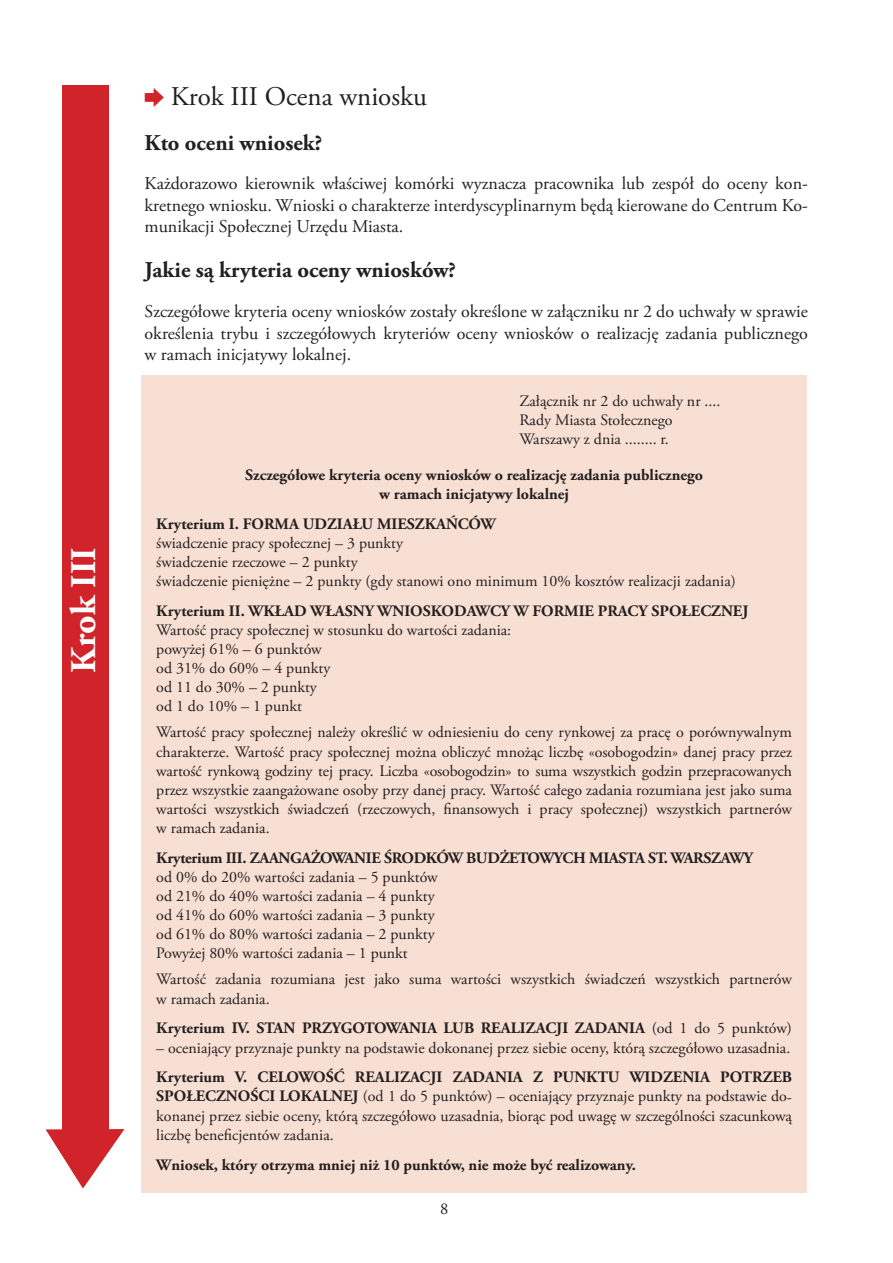
<style>
.page{position:relative;width:893px;height:1263px;background:#fff}
.page>*{position:absolute;margin:0;border:0;box-sizing:border-box;transform-origin:0 0}
.t1{font:700 36px "Adobe Garamond Pro";color:#fff}
.t2{font:27px "Adobe Garamond Pro";color:#231f20}
.t3{font:700 22.5px "Adobe Garamond Pro";color:#231f20}
.t4{font:18px/21.6px "Adobe Garamond Pro";color:#231f20;text-align:justify}
.t5{font:16.5px "Adobe Garamond Pro";color:#231f20}
.t6{font:15.9px/19px "Adobe Garamond Pro";color:#231f20}
.t7{font:700 15.9px/19px "Adobe Garamond Pro";color:#231f20;text-align:center}
.t8{font:700 15.9px "Adobe Garamond Pro";letter-spacing:-.02em;color:#231f20}
.s1{font-family:"Monotype Sorts";font-size:22.5px;color:#d1232a}
.s2{font-weight:400}
.s3{font-weight:700}
</style>
<div class="page">
<div style="left:141px;top:376px;width:666px;height:817px;background:#f8dfd3"></div>
<svg style="left:46px;top:1129px;width:78px;height:59px"></svg>
<div style="left:62px;top:85px;width:46px;height:1050px;background:#d1232a"></div>
<h1 class="t1" style="left:63px;top:673px;width:127px;rotate:-90deg">Krok III</h1>
<h2 class="t2" style="left:145px;top:80px;width:284px"><span class="s1">è</span> Krok III Ocena wniosku</h2>
<h3 class="t3" style="left:145px;top:129px;width:179px">Kto oceni wniosek?</h3>
<p class="t4" style="left:145px;top:173px;width:665px">Każdorazowo kierownik właściwej komórki wyznacza pracownika lub zespół do oceny kon&shy;kretnego wniosku. Wnioski o charakterze interdyscyplinarnym będą kierowane do Centrum Ko&shy;munikacji Społecznej Urzędu Miasta.</p>
<h3 class="t3" style="left:145px;top:257px;width:313px">Jakie są kryteria oceny wniosków?</h3>
<p class="t4" style="left:145px;top:301px;width:665px">Szczegółowe kryteria oceny wniosków zostały określone w załączniku nr 2 do uchwały w sprawie określenia trybu i szczegółowych kryteriów oceny wniosków o realizację zadania publicznego w ramach inicjatywy lokalnej.</p>
<p class="t6" style="left:519px;top:392px;width:203px">Załącznik nr 2 do uchwały nr ....<br>Rady Miasta Stołecznego<br>Warszawy z dnia ........ r.</p>
<p class="t7" style="left:245px;top:465px;width:459px">Szczegółowe kryteria oceny wniosków o realizację zadania publicznego w ramach inicjatywy lokalnej</p>
<p class="t7" style="left:156px;top:514px;width:341px">Kryterium I. FORMA UDZIAŁU MIESZKAŃCÓW</p>
<p class="t6" style="left:156px;top:534px;width:581px">świadczenie pracy społecznej – 3 punkty<br>świadczenie rzeczowe – 2 punkty<br>świadczenie pieniężne – 2 punkty (gdy stanowi ono minimum 10% kosztów realizacji zadania)</p>
<p class="t7" style="left:156px;top:601px;width:594px">Kryterium II. WKŁAD WŁASNY WNIOSKODAWCY W FORMIE PRACY SPOŁECZNEJ</p>
<p class="t6" style="left:156px;top:621px;width:356px">Wartość pracy społecznej w stosunku do wartości zadania: powyżej 61% – 6 punktów<br>od 31% do 60% – 4 punkty<br>od 11 do 30% – 2 punkty<br>od 1 do 10% – 1 punkt</p>
<p class="t6" style="left:156px;top:723px;width:637px;text-align:justify">Wartość pracy społecznej należy określić w odniesieniu do ceny rynkowej za pracę o porównywalnym charakterze. Wartość pracy społecznej można obliczyć mnożąc liczbę «osobogodzin» danej pracy przez wartość rynkową godziny tej pracy. Liczba «osobogodzin» to suma wszystkich godzin przepracowanych przez wszystkie zaangażowane osoby przy danej pracy. Wartość całego zadania rozumiana jest jako suma wartości wszystkich świadczeń (rzeczowych, finansowych i pracy społecznej) wszystkich partnerów w ramach zadania.</p>
<p class="t8" style="left:156px;top:848px;width:598px">Kryterium III. ZAANGAŻOWANIE ŚRODKÓW BUDŻETOWYCH MIASTA ST. WARSZAWY</p>
<p class="t6" style="left:156px;top:868px;width:283px">od 0% do 20% wartości zadania – 5 punktów od 21% do 40% wartości zadania – 4 punkty od 41% do 60% wartości zadania – 3 punkty od 61% do 80% wartości zadania – 2 punkty Powyżej 80% wartości zadania – 1 punkt</p>
<p class="t6" style="left:156px;top:970px;width:637px">Wartość zadania rozumiana jest jako suma wartości wszystkich świadczeń wszystkich partnerów w ramach zadania.</p>
<p class="t7" style="left:156px;top:1019px;width:637px">Kryterium IV. STAN PRZYGOTOWANIA LUB REALIZACJI ZADANIA <span class="s2">(od 1 do 5 punktów)</span></p>
<p class="t6" style="left:156px;top:1038px;width:636px">– oceniający przyznaje punkty na podstawie dokonanej przez siebie oceny, którą szczegółowo uzasadnia.</p>
<p class="t6" style="left:156px;top:1068px;width:637px;text-align:justify"><span class="s3">Kryterium V. CELOWOŚĆ REALIZACJI ZADANIA Z PUNKTU WIDZENIA POTRZEB SPOŁECZNOŚCI LOKALNEJ</span> (od 1 do 5 punktów) – oceniający przyznaje punkty na podstawie do&shy;konanej przez siebie oceny, którą szczegółowo uzasadnia, biorąc pod uwagę w szczególności szacunkową liczbę beneficjentów zadania.</p>
<p class="t7" style="left:156px;top:1155px;width:481px">Wniosek, który otrzyma mniej niż 10 punktów, nie może być realizowany.</p>
<p class="t5" style="left:440px;top:1199px;width:10px">8</p>
</div>
